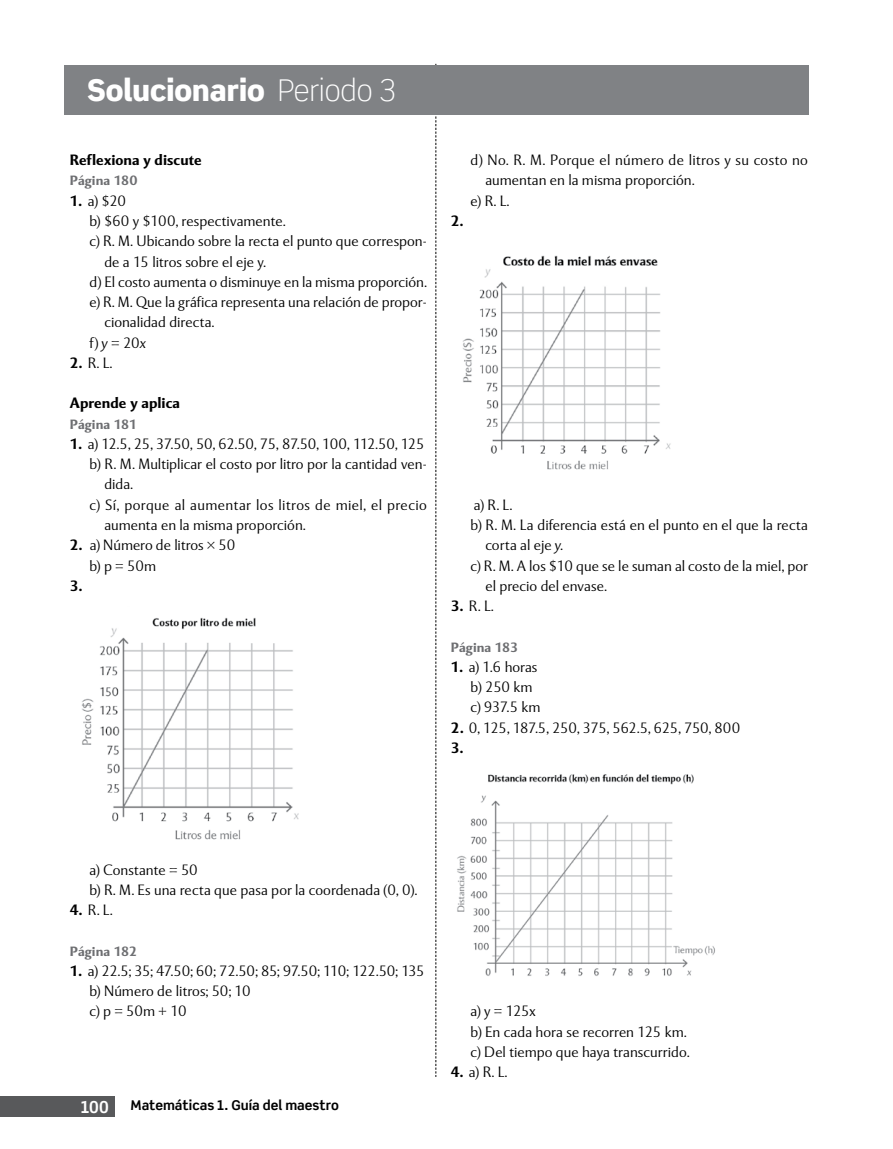
<style>
.page{position:relative;width:893px;height:1149px;background:#fff}
.page>*{position:absolute;margin:0;border:0;box-sizing:border-box;transform-origin:0 0}
.t1{font:900 30px "Scene Std";color:#fff;scale:.95 1}
.t2{font:700 16.5px "Scene Std";color:#fff}
.t3{font:300 15px/20.2px "Mentor Sans Std";color:#000}
.t4{font:300 15px/20.2px "Mentor Sans Std";letter-spacing:-.03em;color:#000}
.t5{font:300 15px "Mentor Sans Std";letter-spacing:-.04em;color:#000}
.t6{font:300 15px "Mentor Sans Std";letter-spacing:.025em;color:#000}
.t7{font:300 15px "Mentor Sans Std";letter-spacing:.02em;color:#000}
.t8{font:300 15px/20.2px "Mentor Sans Std";letter-spacing:-.035em;color:#000}
.t9{font:700 15px "Mentor Sans Std";letter-spacing:.005em;color:#000}
.t10{font:700 13.5px "Mentor Sans Std";letter-spacing:.005em;color:#6d6e71}
.t11{font:700 13.5px "Scene Std";color:#000}
.s1{font-weight:300}
.s2{font-weight:700}
.s3{font-style:italic}
</style>
<div class="page">
<div style="left:0;top:1095px;width:115px;height:21px;background:#58595b"></div>
<svg style="left:435px;top:64px;width:1px;height:1012px"></svg>
<div style="left:64px;top:65px;width:744px;height:49px;background:#808285"></div>
<img style="left:81px;top:617px;width:218px;height:223px">
<img style="left:462px;top:255px;width:209px;height:215px">
<img style="left:457px;top:774px;width:258px;height:202px">
<h1 class="t1" style="left:87px;top:71px;width:327px">Solucionario <span class="s1">Periodo 3</span></h1>
<p class="t9" style="left:70px;top:150px;width:133px">Reflexiona y discute</p>
<p class="t10" style="left:70px;top:172px;width:69px">Página 180</p>
<p class="t3" style="left:70px;top:190px;width:58px"><span class="s2">1.</span> a) $20</p>
<p class="t3" style="left:89px;top:211px;width:198px">b) $60 y $100, respectivamente.</p>
<p class="t3" style="left:89px;top:231px;width:339px">c) R. M. Ubicando sobre la recta el punto que correspon-</p>
<p class="t3" style="left:104px;top:251px;width:163px">de a 15 litros sobre el eje y.</p>
<p class="t3" style="left:89px;top:271px;width:339px">d) El costo aumenta o disminuye en la misma proporción.</p>
<p class="t3" style="left:89px;top:292px;width:339px">e) R. M. Que la gráfica representa una relación de propor-</p>
<p class="t3" style="left:104px;top:312px;width:112px">cionalidad directa.</p>
<p class="t3" style="left:89px;top:332px;width:58px">f) <span class="s3">y</span> = 20<span class="s3">x</span></p>
<p class="t3" style="left:70px;top:352px;width:44px"><span class="s2">2.</span> R. L.</p>
<p class="t9" style="left:70px;top:393px;width:112px">Aprende y aplica</p>
<p class="t10" style="left:70px;top:415px;width:69px">Página 181</p>
<p class="t5" style="left:70px;top:434px;width:356px"><span class="s2">1.</span> a) 12.5, 25, 37.50, 50, 62.50, 75, 87.50, 100, 112.50, 125</p>
<p class="t3" style="left:89px;top:454px;width:339px">b) R. M. Multiplicar el costo por litro por la cantidad ven-</p>
<p class="t3" style="left:104px;top:474px;width:30px">dida.</p>
<p class="t6" style="left:89px;top:495px;width:339px">c) Sí, porque al aumentar los litros de miel, el precio</p>
<p class="t3" style="left:104px;top:514px;width:203px">aumenta en la misma proporción.</p>
<p class="t3" style="left:89px;top:535px;width:147px;text-indent:-20px"><span class="s2">2.</span> a) Número de litros × 50 b) p = 50m</p>
<p class="t9" style="left:70px;top:575px;width:14px">3.</p>
<p class="t7" style="left:470px;top:151px;width:339px">d) No. R. M. Porque el número de litros y su costo no</p>
<p class="t3" style="left:485px;top:170px;width:211px">aumentan en la misma proporción.</p>
<p class="t3" style="left:470px;top:190px;width:41px">e) R. L.</p>
<p class="t9" style="left:451px;top:211px;width:14px">2.</p>
<p class="t3" style="left:474px;top:494px;width:40px">a) R. L.</p>
<p class="t3" style="left:470px;top:514px;width:339px">b) R. M. La diferencia está en el punto en el que la recta</p>
<p class="t3" style="left:485px;top:535px;width:79px">corta al eje <span class="s3">y</span>.</p>
<p class="t3" style="left:470px;top:555px;width:339px">c) R. M. A los $10 que se le suman al costo de la miel, por</p>
<p class="t3" style="left:485px;top:575px;width:123px">el precio del envase.</p>
<p class="t3" style="left:451px;top:595px;width:44px"><span class="s2">3.</span> R. L.</p>
<p class="t10" style="left:451px;top:638px;width:69px">Página 183</p>
<p class="t3" style="left:470px;top:656px;width:72px;text-indent:-20px"><span class="s2">1.</span> a) 1.6 horas b) 250 km c) 937.5 km</p>
<p class="t8" style="left:451px;top:717px;width:291px"><span class="s2">2.</span> 0, 125, 187.5, 250, 375, 562.5, 625, 750, 800<br><span class="s2">3.</span></p>
<p class="t3" style="left:89px;top:859px;width:330px">a) Constante = 50<br>b) R. M. Es una recta que pasa por la coordenada (0, 0).</p>
<p class="t3" style="left:70px;top:899px;width:44px"><span class="s2">4.</span> R. L.</p>
<p class="t10" style="left:70px;top:941px;width:69px">Página 182</p>
<p class="t4" style="left:89px;top:960px;width:337px;text-indent:-20px"><span class="s2">1.</span> a) 22.5; 35; 47.50; 60; 72.50; 85; 97.50; 110; 122.50; 135 b) Número de litros; 50; 10<br>c) p = 50m + 10</p>
<p class="t2" style="left:81px;top:1096px;width:30px">100</p>
<p class="t11" style="left:131px;top:1096px;width:210px">Matemáticas 1. Guía del maestro</p>
<p class="t3" style="left:470px;top:1000px;width:221px">a) y = 125x<br>b) En cada hora se recorren 125 km. c) Del tiempo que haya transcurrido.</p>
<p class="t3" style="left:451px;top:1061px;width:58px"><span class="s2">4.</span> a) R. L.</p>
</div>
